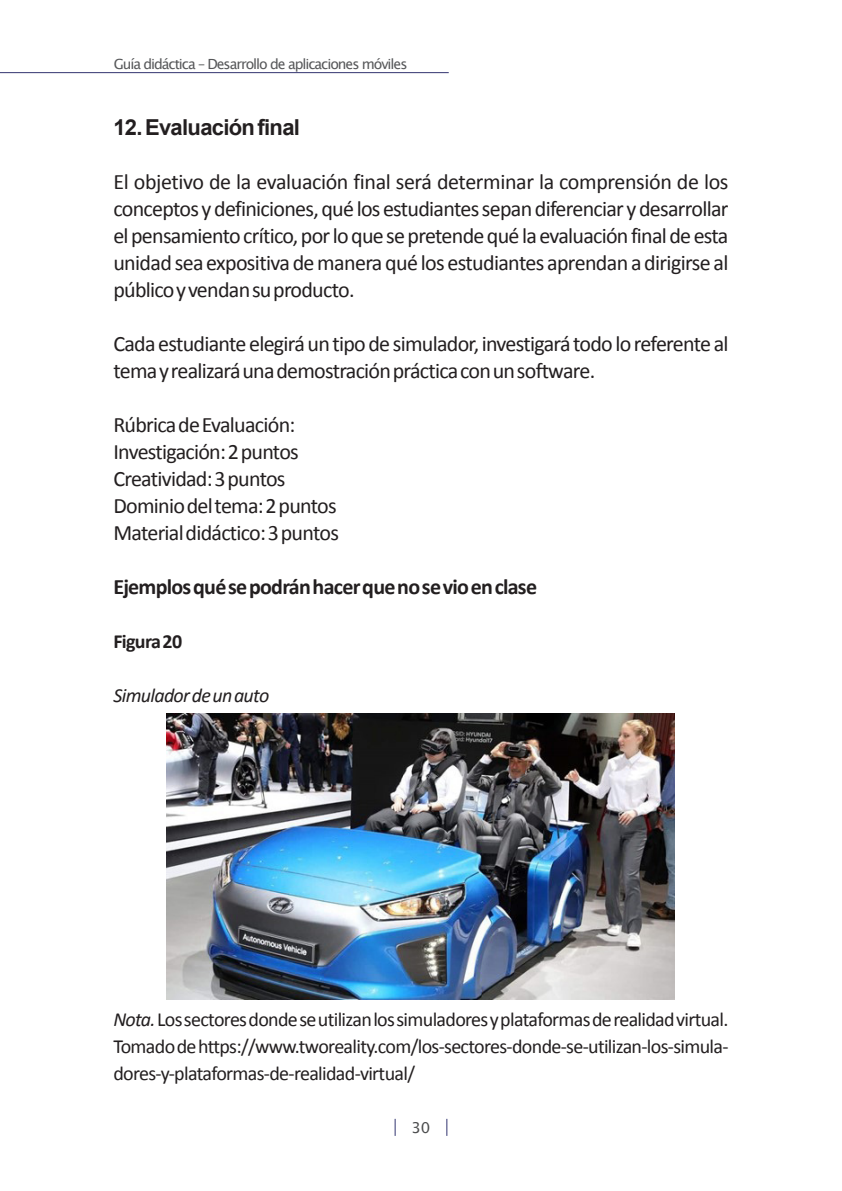
<style>
.page{position:relative;width:842px;height:1191px;background:#fff}
.page>*{position:absolute;margin:0;border:0;box-sizing:border-box;transform-origin:0 0}
.Textos_generales_sin{font:22px/27px "Calibri";letter-spacing:-.035em;color:#231f20;text-align:justify}
.Subtítulos{font:700 22px "Calibri";letter-spacing:-.035em;color:#231f20}
.Titulares{font:700 22px "Arial";letter-spacing:-.03em;color:#231f20}
.Nota__Tomado_o_elabo{font:20px/27px "Calibri";letter-spacing:-.035em;color:#231f20;text-align:justify}
.Texto_debajo_de_tabl{font:italic 20px "Calibri";letter-spacing:-.035em;color:#231f20}
.Tabla_o_figura{font:700 20px "Calibri";letter-spacing:-.035em;color:#231f20}
.t1{font:15px "Lucida Sans Unicode";color:#4b4c4d}
.t2{font:14px "Lucida Sans Unicode";letter-spacing:-.075em;color:#57585a}
.s1{font-style:italic}
</style>
<div class="page">
<hr style="left:0;top:72px;width:449px;height:1px;background:#323470">
<svg style="left:395px;top:1118px;width:1px;height:17px"></svg>
<svg style="left:446px;top:1118px;width:1px;height:17px"></svg>
<img style="left:167px;top:713px;width:508px;height:286px">
<p class="t2" style="left:114px;top:53px;width:295px">Guía didáctica – Desarrollo de aplicaciones móviles</p>
<p class="Titulares" style="left:113px;top:112px;width:188px">12. Evaluación final</p>
<p class="Textos_generales_sin" style="left:113px;top:168px;width:617px">El objetivo de la evaluación final será determinar la comprensión de los conceptos y definiciones, qué los estudiantes sepan diferenciar y desarrollar el pensamiento crítico, por lo que se pretende qué la evaluación final de esta unidad sea expositiva de manera qué los estudiantes aprendan a dirigirse al público y vendan su producto.</p>
<p class="Textos_generales_sin" style="left:113px;top:330px;width:617px">Cada estudiante elegirá un tipo de simulador, investigará todo lo referente al tema y realizará una demostración práctica con un software.</p>
<p class="Textos_generales_sin" style="left:113px;top:411px;width:183px">Rúbrica de Evaluación:</p>
<p class="Textos_generales_sin" style="left:113px;top:438px;width:187px">Investigación: 2 puntos</p>
<p class="Textos_generales_sin" style="left:113px;top:465px;width:174px">Creatividad: 3 puntos</p>
<p class="Textos_generales_sin" style="left:113px;top:492px;width:225px">Dominio del tema: 2 puntos</p>
<p class="Textos_generales_sin" style="left:113px;top:519px;width:227px">Material didáctico: 3 puntos</p>
<p class="Subtítulos" style="left:113px;top:572px;width:425px">Ejemplos qué se podrán hacer que no se vio en clase</p>
<p class="Tabla_o_figura" style="left:113px;top:628px;width:70px">Figura 20</p>
<p class="Texto_debajo_de_tabl" style="left:113px;top:681px;width:157px">Simulador de un auto</p>
<p class="Nota__Tomado_o_elabo" style="left:113px;top:1006px;width:617px"><span class="s1">Nota.</span> Los sectores donde se utilizan los simuladores y plataformas de realidad virtual.<br>Tomado de https://www.tworeality.com/los-sectores-donde-se-utilizan-los-simula&shy;dores-y-plataformas-de-realidad-virtual/</p>
<p class="t1" style="left:411px;top:1116px;width:20px">30</p>
</div>
